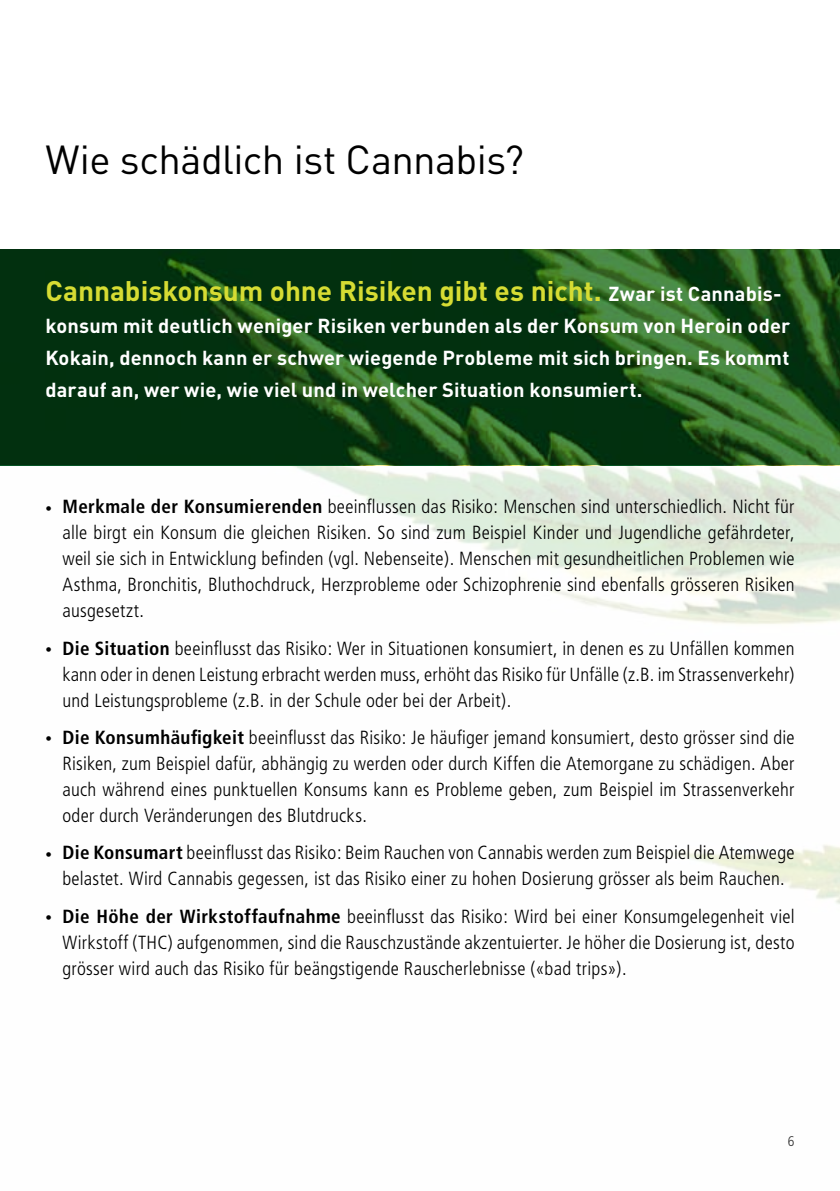
<style>
.page{position:relative;width:840px;height:1191px;background:#fff}
.page>*{position:absolute;margin:0;border:0;box-sizing:border-box;transform-origin:0 0}
.t1{font:40px "DIN";letter-spacing:-.015em;color:#000}
.t2{font:700 28px "DIN";color:#d6dc33}
.t3{font:700 20px/32px "DIN";letter-spacing:.005em;color:#fff;text-align:justify}
.t4{font:300 condensed 19px/26px "Frutiger";letter-spacing:.015em;color:#000;text-align:justify}
.t5{font:300 condensed 14px "Frutiger";color:#000}
.s1{font-size:20px;color:#fff}
.s2{font-size:13px}
.s3{font-weight:700}
</style>
<div class="page">
<img style="left:0;top:465px;width:839px;height:439px">
<svg style="left:0;top:249px;width:839px;height:216px;fill:#02300f"></svg>
<h1 class="t1" style="left:45px;top:135px;width:480px">Wie schädlich ist Cannabis?</h1>
<h2 class="t2" style="left:45px;top:273px;width:737px">Cannabiskonsum ohne Risiken gibt es nicht. <span class="s1">Zwar ist Cannabis-</span></h2>
<p class="t3" style="left:45px;top:309px;width:746px">konsum mit deutlich weniger Risiken verbunden als der Konsum von Heroin oder Kokain, dennoch kann er schwer wiegende Probleme mit sich bringen. Es kommt darauf an, wer wie, wie viel und in welcher Situation konsumiert.</p>
<p class="t4" style="left:62px;top:494px;width:733px;text-indent:-17px"><span class="s2">•</span> <span class="s3">Merkmale der Konsumierenden</span> beeinflussen das Risiko: Menschen sind unterschiedlich. Nicht für alle birgt ein Konsum die gleichen Risiken. So sind zum Beispiel Kinder und Jugendliche gefährdeter, weil sie sich in Entwicklung befinden (vgl. Nebenseite). Menschen mit gesundheitlichen Problemen wie Asthma, Bronchitis, Bluthochdruck, Herzprobleme oder Schizophrenie sind ebenfalls grösseren Risiken ausgesetzt.</p>
<p class="t4" style="left:62px;top:635px;width:733px;text-indent:-17px"><span class="s2">•</span> <span class="s3">Die Situation</span> beeinflusst das Risiko: Wer in Situationen konsumiert, in denen es zu Unfällen kommen kann oder in denen Leistung erbracht werden muss, erhöht das Risiko für Unfälle (z.B. im Strassenverkehr) und Leistungsprobleme (z.B. in der Schule oder bei der Arbeit).</p>
<p class="t4" style="left:62px;top:725px;width:733px;text-indent:-17px"><span class="s2">•</span> <span class="s3">Die Konsumhäufigkeit</span> beeinflusst das Risiko: Je häufiger jemand konsumiert, desto grösser sind die Risiken, zum Beispiel dafür, abhängig zu werden oder durch Kiffen die Atemorgane zu schädigen. Aber auch während eines punktuellen Konsums kann es Probleme geben, zum Beispiel im Strassenverkehr oder durch Veränderungen des Blutdrucks.</p>
<p class="t4" style="left:45px;top:840px;width:750px;text-align:center"><span class="s2">•</span> <span class="s3">Die Konsumart</span> beeinflusst das Risiko: Beim Rauchen von Cannabis werden zum Beispiel die Atemwege belastet. Wird Cannabis gegessen, ist das Risiko einer zu hohen Dosierung grösser als beim Rauchen.</p>
<p class="t4" style="left:62px;top:903px;width:733px;text-indent:-17px"><span class="s2">•</span> <span class="s3">Die Höhe der Wirkstoffaufnahme</span> beeinflusst das Risiko: Wird bei einer Konsumgelegenheit viel Wirkstoff (THC) aufgenommen, sind die Rauschzustände akzentuierter. Je höher die Dosierung ist, desto grösser wird auch das Risiko für beängstigende Rauscherlebnisse («bad trips»).</p>
<p class="t5" style="left:787px;top:1132px;width:8px">6</p>
</div>
